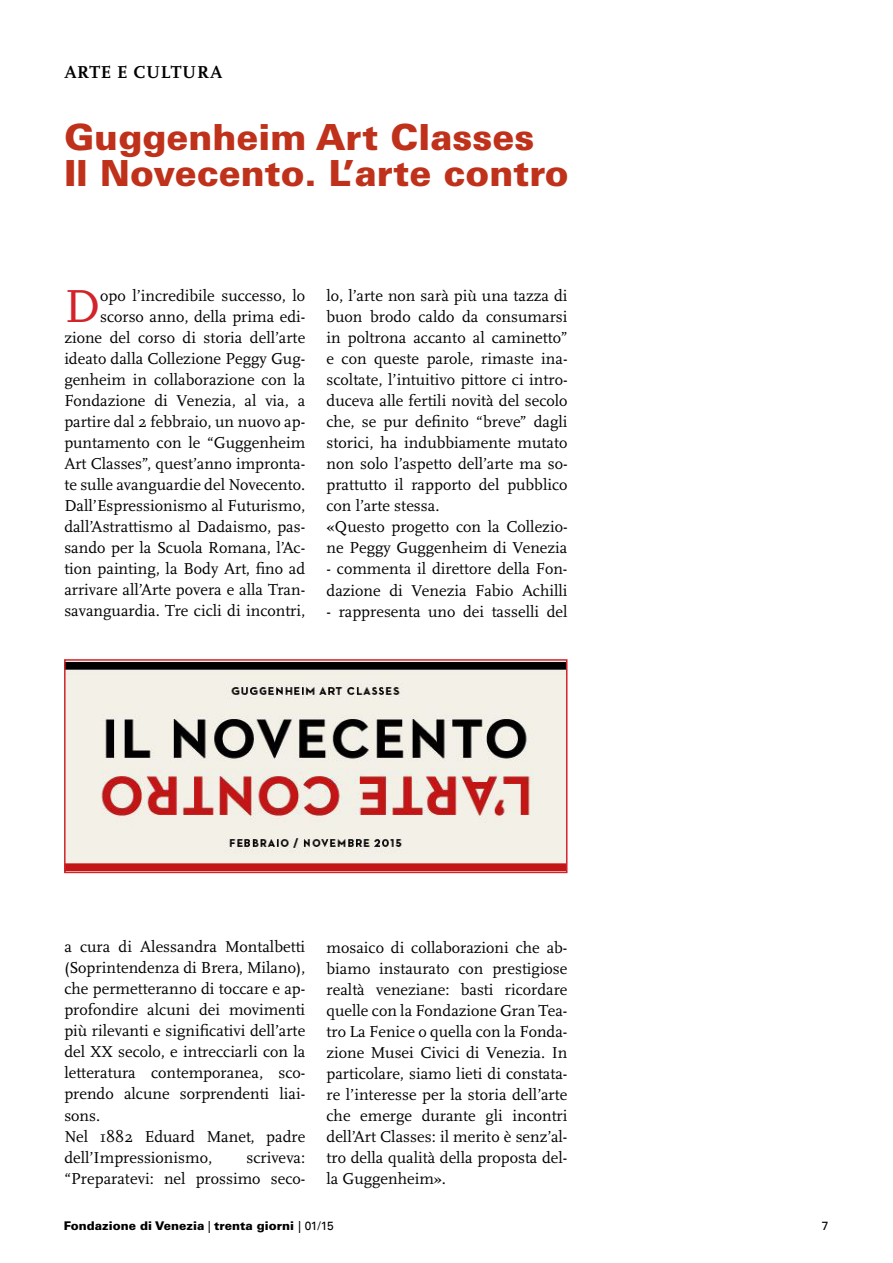
<style>
.page{position:relative;width:893px;height:1263px;background:#fff}
.page>*{position:absolute;margin:0;border:0;box-sizing:border-box;transform-origin:0 0}
.t1{font:48.3px "Scala OT";color:#d2232a}
.t2{font:900 36px/36px "Univers LT Std";color:#bf311a}
.t3{font:700 18px "Scala OT";color:#000}
.t4{font:16.5px/21px "Scala OT";color:#000}
.t5{font:900 12px "Univers LT Std";color:#000}
.t6{font:12px "Univers LT";color:#000}
.s1{font-family:"Univers LT";font-weight:400}
</style>
<div class="page">
<img style="left:67px;top:662px;width:497px;height:208px">
<div style="left:64px;top:659px;width:503px;height:214px;border:2px solid #d2232a"></div>
<p class="t3" style="left:64px;top:62px;width:13px">ARTE</p>
<p class="t3" style="left:117px;top:62px;width:94px">E CULTURA</p>
<h2 class="t2" style="left:64px;top:118px;width:506px">Guggenheim Art Classes<br>Il Novecento. L’arte contro</h2>
<p class="t4" style="left:64px;top:286px;width:242px;text-align:right">opo l’incredibile successo, lo scorso anno, della prima edi&shy;zione del corso di storia dell’arte ideato dalla Collezione Peggy Gug&shy;genheim in collaborazione con la Fondazione di Venezia, al via, a partire dal 2 febbraio, un nuovo ap&shy;puntamento con le “Guggenheim Art Classes”, quest’anno impronta&shy;te sulle avanguardie del Novecento.<br>Dall’Espressionismo al Futurismo, dall’Astrattismo al Dadaismo, pas&shy;sando per la Scuola Romana, l’Ac&shy;tion painting, la Body Art, fino ad arrivare all’Arte povera e alla Tran&shy;savanguardia. Tre cicli di incontri,</p>
<h1 class="t1" style="left:64px;top:280px;width:37px">D</h1>
<p class="t4" style="left:327px;top:286px;width:242px">lo, l’arte non sarà più una tazza di buon brodo caldo da consumarsi in poltrona accanto al caminetto” e con queste parole, rimaste ina&shy;scoltate, l’intuitivo pittore ci intro&shy;duceva alle fertili novità del secolo che, se pur definito “breve” dagli storici, ha indubbiamente mutato non solo l’aspetto dell’arte ma so&shy;prattutto il rapporto del pubblico con l’arte stessa.<br>«Questo progetto con la Collezio&shy;ne Peggy Guggenheim di Venezia</p>
<p class="t4" style="left:327px;top:559px;width:242px">- commenta il direttore della Fon&shy;dazione di Venezia Fabio Achilli</p>
<p class="t4" style="left:327px;top:601px;width:242px">- rappresenta uno dei tasselli del</p>
<p class="t4" style="left:64px;top:937px;width:242px">a cura di Alessandra Montalbetti (Soprintendenza di Brera, Milano), che permetteranno di toccare e ap&shy;profondire alcuni dei movimenti più rilevanti e significativi dell’arte del XX secolo, e intrecciarli con la letteratura contemporanea, sco&shy;prendo alcune sorprendenti liai&shy;sons.<br>Nel 1882 Eduard Manet, padre dell’Impressionismo,</p>
<p class="t4" style="left:64px;top:1147px;width:242px;text-align:right">scriveva:<br>“Preparatevi: nel prossimo seco-</p>
<p class="t4" style="left:327px;top:937px;width:242px;text-align:justify">mosaico di collaborazioni che ab&shy;biamo instaurato con prestigiose realtà veneziane: basti ricordare quelle con la Fondazione Gran Tea&shy;tro La Fenice o quella con la Fonda&shy;zione Musei Civici di Venezia. In particolare, siamo lieti di constata&shy;re l’interesse per la storia dell’arte che emerge durante gli incontri dell’Art Classes: il merito è senz’al&shy;tro della qualità della proposta del&shy;la Guggenheim».</p>
<p class="t5" style="left:64px;top:1218px;width:272px">Fondazione di Venezia <span class="s1">|</span> trenta giorni <span class="s1">| 01/15</span></p>
<p class="t6" style="left:822px;top:1218px;width:8px">7</p>
</div>
